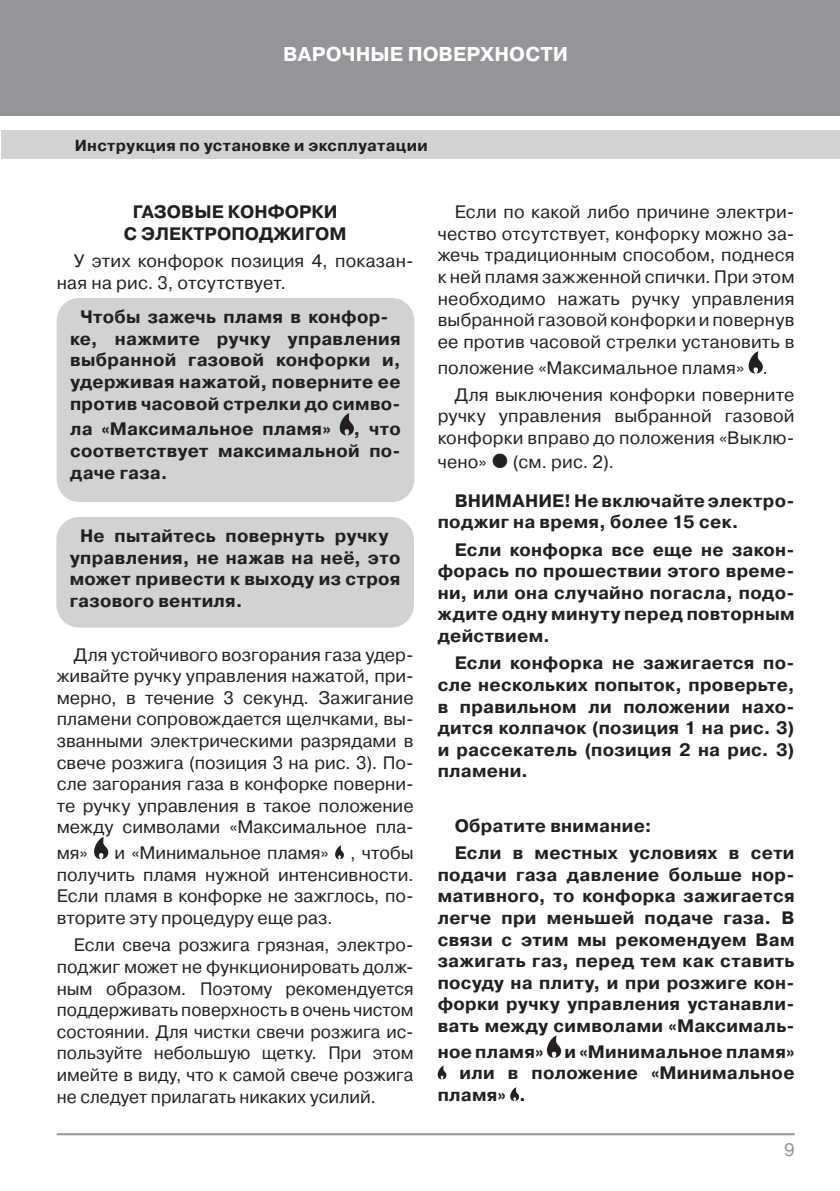
<style>
.page{position:relative;width:840px;height:1191px;background:#fff}
.page>*{position:absolute;margin:0;border:0;box-sizing:border-box;transform-origin:0 0}
.t1{font:700 20px "Pragmatica C";letter-spacing:.005em;color:#fff}
.Based_text{font:18px/21.6px "Pragmatica C";letter-spacing:.005em;color:#231f20;text-align:justify}
.Based_text-2{font:700 18px/21.6px "Pragmatica C";letter-spacing:.015em;color:#231f20;text-align:justify}
.blok_grey{font:700 18px/21.6px "Pragmatica C";letter-spacing:.015em;color:#231f20;text-align:center}
.Podzagolovok{font:700 18px/21.6px "Pragmatica C";color:#231f20;text-align:center}
.t2{font:18px "Pragmatica C";color:#939598}
.t3{font:700 16px "Pragmatica C";letter-spacing:.02em;color:#231f20}
</style>
<div class="page">
<div style="left:0;top:0;width:839px;height:116px;background:#939598"></div>
<div style="left:1px;top:130px;width:838px;height:29px;background:#d1d2d4"></div>
<hr style="left:57px;top:1133px;width:737px;height:2px;background:#939598">
<div style="left:57px;top:298px;width:357px;height:204px;background:#d1d2d4;border-radius:23px"></div>
<svg style="left:339px;top:413px;width:14px;height:22px"></svg>
<div style="left:56px;top:517px;width:358px;height:110px;background:#d1d2d4;border-radius:23px"></div>
<svg style="left:94px;top:837px;width:14px;height:22px"></svg>
<svg style="left:335px;top:845px;width:9px;height:14px"></svg>
<svg style="left:748px;top:351px;width:14px;height:22px"></svg>
<svg style="left:546px;top:1035px;width:14px;height:22px"></svg>
<svg style="left:437px;top:1065px;width:9px;height:14px"></svg>
<svg style="left:510px;top:1087px;width:9px;height:14px"></svg>
<p class="t1" style="left:283px;top:43px;width:286px">ВАРОЧНЫЕ ПОВЕРХНОСТИ</p>
<p class="t3" style="left:75px;top:136px;width:354px">Инструкция по установке и эксплуатации</p>
<p class="Podzagolovok" style="left:124px;top:201px;width:224px">ГАЗОВЫЕ КОНФОРКИ<br>С ЭЛЕКТРОПОДЖИГОМ</p>
<p class="Based_text" style="left:57px;top:250px;width:358px;text-indent:17px">У этих конфорок позиция 4, показан&shy;ная на рис. 3, отсутствует.</p>
<p class="blok_grey" style="left:70px;top:306px;width:332px">Чтобы зажечь пламя в конфор&shy;ке, нажмите ручку управления выбранной газовой конфорки и, удерживая нажатой, поверните ее против часовой стрелки до симво-</p>
<p class="blok_grey" style="left:70px;top:418px;width:262px">ла «Максимальное пламя»</p>
<p class="blok_grey" style="left:70px;top:418px;width:332px;text-align:justify;text-indent:283px">, что соответствует максимальной по&shy;даче газа.</p>
<p class="blok_grey" style="left:70px;top:525px;width:332px;text-align:left;text-indent:10px">Не пытайтесь повернуть ручку управления, не нажав на неё, это может привести к выходу из строя газового вентиля.</p>
<p class="Based_text" style="left:57px;top:643px;width:358px;text-indent:17px">Для устойчивого возгорания газа удер&shy;живайте ручку управления нажатой, при&shy;мерно, в течение 3 секунд. Зажигание пламени сопровождается щелчками, вы&shy;званными электрическими разрядами в свече розжига (позиция 3 на рис. 3). По&shy;сле загорания газа в конфорке поверни&shy;те ручку управления в такое положение между символами «Максимальное пла-</p>
<p class="Based_text" style="left:57px;top:842px;width:33px">мя»</p>
<p class="Based_text" style="left:57px;top:842px;width:358px;text-indent:58px">и «Минимальное пламя» , чтобы получить пламя нужной интенсивности.<br>Если пламя в конфорке не зажглось, по&shy;вторите эту процедуру еще раз.</p>
<p class="Based_text" style="left:57px;top:934px;width:358px;text-indent:17px">Если свеча розжига грязная, электро&shy;поджиг может не функционировать долж&shy;ным образом. Поэтому рекомендуется поддерживать поверхность в очень чистом состоянии. Для чистки свечи розжига ис&shy;пользуйте небольшую щетку. При этом имейте в виду, что к самой свече розжига не следует прилагать никаких усилий.</p>
<p class="Based_text" style="left:437px;top:201px;width:358px;text-indent:17px">Если по какой либо причине электри&shy;чество отсутствует, конфорку можно за&shy;жечь традиционным способом, поднеся к ней пламя зажженной спички. При этом необходимо нажать ручку управления выбранной газовой конфорки и повернув ее против часовой стрелки установить в</p>
<p class="Based_text" style="left:437px;top:357px;width:331px">положение «Максимальное пламя» .</p>
<p class="Based_text" style="left:437px;top:384px;width:358px;text-indent:17px">Для выключения конфорки поверните ручку управления выбранной газовой конфорки вправо до положения «Выклю-</p>
<p class="Based_text" style="left:437px;top:451px;width:51px">чено»</p>
<p class="Based_text" style="left:512px;top:451px;width:103px">(см. рис. 2).</p>
<p class="Based_text-2" style="left:437px;top:490px;width:358px;text-indent:17px">ВНИМАНИЕ! Не включайте электро&shy;поджиг на время, более 15 сек.</p>
<p class="Based_text-2" style="left:437px;top:539px;width:358px;text-indent:17px">Если конфорка все еще не закон&shy;форась по прошествии этого време&shy;ни, или она случайно погасла, подо&shy;ждите одну минуту перед повторным действием.</p>
<p class="Based_text-2" style="left:437px;top:652px;width:358px;text-indent:17px">Если конфорка не зажигается по&shy;сле нескольких попыток, проверьте, в правильном ли положении нахо&shy;дится колпачок (позиция 1 на рис. 3) и рассекатель (позиция 2 на рис. 3) пламени.</p>
<p class="Based_text-2" style="left:454px;top:815px;width:198px">Обратите внимание:</p>
<p class="Based_text-2" style="left:437px;top:842px;width:358px;text-indent:17px">Если в местных условиях в сети подачи газа давление больше нор&shy;мативного, то конфорка зажигается легче при меньшей подаче газа. В связи с этим мы рекомендуем Вам зажигать газ, перед тем как ставить посуду на плиту, и при розжиге кон&shy;форки ручку управления устанавли&shy;вать между символами «Максималь-</p>
<p class="Based_text-2" style="left:437px;top:1041px;width:358px">ное пламя» и «Минимальное пламя»</p>
<p class="Based_text-2" style="left:459px;top:1062px;width:336px">или в положение «Минимальное</p>
<p class="Based_text-2" style="left:437px;top:1084px;width:90px">пламя» .</p>
<p class="t2" style="left:783px;top:1139px;width:12px">9</p>
</div>
